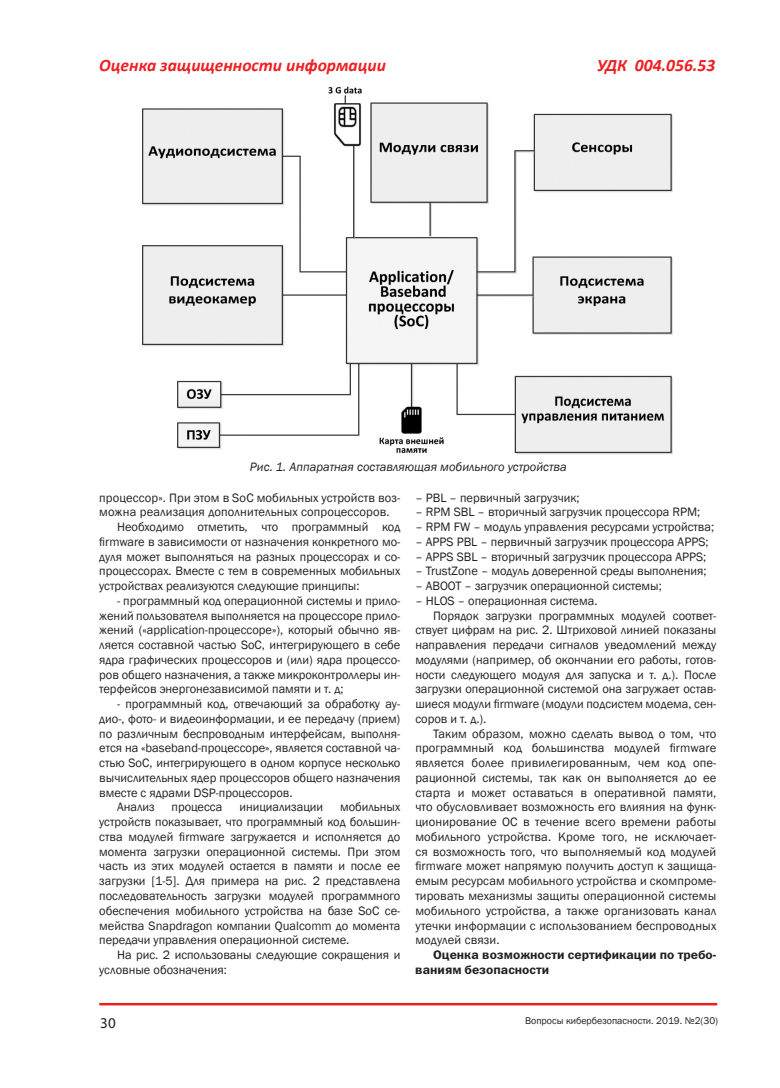
<style>
.page{position:relative;width:780px;height:1088px;background:#fff}
.page>*{position:absolute;margin:0;border:0;box-sizing:border-box;transform-origin:0 0}
.t1{font:italic 700 17.5px "Calibri";color:#ee1f23}
.t2{font:15px "Myriad Pro";color:#231f20}
.t3{font:12.5px/14.8px "Franklin Gothic";color:#231f20;text-align:justify}
.t4{font:12.5px/14.8px "Franklin Gothic Demi ITC";color:#231f20}
.t5{font:italic 12.5px "Franklin Gothic";color:#231f20}
.t6{font:10px "Franklin Gothic";color:#231f20}
</style>
<div class="page">
<hr style="left:99px;top:1003px;width:618px;height:2px;background:#ee1f23">
<img style="left:142px;top:86px;width:530px;height:369px">
<h1 class="t1" style="left:99px;top:54px;width:288px">Оценка защищенности информации</h1>
<h1 class="t1" style="left:597px;top:54px;width:120px">УДК 004.056.53</h1>
<p class="t5" style="left:250px;top:459px;width:318px">Рис. 1. Аппаратная составляющая мобильного устройства</p>
<p class="t3" style="left:99px;top:490px;width:302px">процессор». При этом в SoC мобильных устройств воз-</p>
<p class="t3" style="left:99px;top:505px;width:292px">можна реализация дополнительных сопроцессоров.</p>
<p class="t3" style="left:117px;top:520px;width:285px">Необходимо отметить, что программный код</p>
<p class="t3" style="left:99px;top:535px;width:302px">firmware в зависимости от назначения конкретного мо-</p>
<p class="t3" style="left:99px;top:549px;width:302px">дуля может выполняться на разных процессорах и со-</p>
<p class="t3" style="left:99px;top:564px;width:302px">процессорах. Вместе с тем в современных мобильных</p>
<p class="t3" style="left:99px;top:579px;width:262px">устройствах реализуются следующие принципы:</p>
<p class="t3" style="left:99px;top:594px;width:302px;text-indent:18px">- программный код операционной системы и прило&shy;жений пользователя выполняется на процессоре прило&shy;жений («application-процессоре»), который обычно яв&shy;ляется составной частью SoC, интегрирующего в себе ядра графических процессоров и (или) ядра процессо&shy;ров общего назначения, а также микроконтроллеры ин&shy;терфейсов энергонезависимой памяти и т. д;</p>
<p class="t3" style="left:117px;top:697px;width:285px">- программный код, отвечающий за обработку ау-</p>
<p class="t3" style="left:99px;top:712px;width:302px">дио-, фото- и видеоинформации, и ее передачу (прием)</p>
<p class="t3" style="left:99px;top:726px;width:302px">по различным беспроводным интерфейсам, выполня-</p>
<p class="t3" style="left:99px;top:741px;width:302px">ется на «baseband-процессоре», является составной ча-</p>
<p class="t3" style="left:99px;top:756px;width:302px">стью SoC, интегрирующего в одном корпусе несколько</p>
<p class="t3" style="left:99px;top:771px;width:302px">вычислительных ядер процессоров общего назначения</p>
<p class="t3" style="left:99px;top:785px;width:195px">вместе с ядрами DSP-процессоров.</p>
<p class="t3" style="left:117px;top:800px;width:39px">Анализ</p>
<p class="t3" style="left:171px;top:800px;width:52px">процесса</p>
<p class="t3" style="left:239px;top:800px;width:85px">инициализации</p>
<p class="t3" style="left:99px;top:800px;width:302px;text-indent:241px">мобильных устройств показывает, что программный код большин&shy;ства модулей firmware загружается и исполняется до момента загрузки операционной системы. При этом часть из этих модулей остается в памяти и после ее загрузки [1-5]. Для примера на рис. 2 представлена последовательность загрузки модулей программного обеспечения мобильного устройства на базе SoC се&shy;мейства Snapdragon компании Qualcomm до момента передачи управления операционной системе.</p>
<p class="t3" style="left:99px;top:948px;width:302px;text-indent:18px">На рис. 2 использованы следующие сокращения и условные обозначения:</p>
<p class="t3" style="left:415px;top:490px;width:166px">– PBL – первичный загрузчик;</p>
<p class="t3" style="left:415px;top:505px;width:286px">– RPM SBL – вторичный загрузчик процессора RPM;</p>
<p class="t3" style="left:415px;top:520px;width:300px">– RPM FW – модуль управления ресурсами устройства;</p>
<p class="t3" style="left:415px;top:535px;width:295px">– APPS PBL – первичный загрузчик процессора APPS;</p>
<p class="t3" style="left:415px;top:549px;width:292px">– APPS SBL – вторичный загрузчик процессора APPS;</p>
<p class="t3" style="left:415px;top:564px;width:293px">– TrustZone – модуль доверенной среды выполнения;</p>
<p class="t3" style="left:415px;top:579px;width:248px">– ABOOT – загрузчик операционной системы;</p>
<p class="t3" style="left:415px;top:594px;width:184px">– HLOS – операционная система.</p>
<p class="t3" style="left:433px;top:608px;width:285px">Порядок загрузки программных модулей соответ-</p>
<p class="t3" style="left:415px;top:623px;width:302px">ствует цифрам на рис. 2. Штриховой линией показаны</p>
<p class="t3" style="left:415px;top:638px;width:302px">направления передачи сигналов уведомлений между</p>
<p class="t3" style="left:415px;top:653px;width:302px">модулями (например, об окончании его работы, готов-</p>
<p class="t3" style="left:415px;top:667px;width:302px">ности следующего модуля для запуска и т. д.). После</p>
<p class="t3" style="left:415px;top:682px;width:302px">загрузки операционной системой она загружает остав-</p>
<p class="t3" style="left:415px;top:697px;width:302px">шиеся модули firmware (модули подсистем модема, сен-</p>
<p class="t3" style="left:415px;top:712px;width:73px">соров и т. д.).</p>
<p class="t3" style="left:433px;top:726px;width:285px">Таким образом, можно сделать вывод о том, что</p>
<p class="t3" style="left:415px;top:741px;width:302px">программный код большинства модулей firmware</p>
<p class="t3" style="left:415px;top:756px;width:302px">является более привилегированным, чем код опе-</p>
<p class="t3" style="left:415px;top:771px;width:302px">рационной системы, так как он выполняется до ее</p>
<p class="t3" style="left:415px;top:785px;width:302px">старта и может оставаться в оперативной памяти,</p>
<p class="t3" style="left:415px;top:800px;width:302px">что обусловливает возможность его влияния на функ-</p>
<p class="t3" style="left:415px;top:815px;width:302px">ционирование ОС в течение всего времени работы</p>
<p class="t3" style="left:415px;top:830px;width:302px">мобильного устройства. Кроме того, не исключает-</p>
<p class="t3" style="left:415px;top:844px;width:302px">ся возможность того, что выполняемый код модулей</p>
<p class="t3" style="left:415px;top:859px;width:302px">firmware может напрямую получить доступ к защища-</p>
<p class="t3" style="left:415px;top:874px;width:302px">емым ресурсам мобильного устройства и скомпроме-</p>
<p class="t3" style="left:415px;top:889px;width:302px">тировать механизмы защиты операционной системы</p>
<p class="t3" style="left:415px;top:903px;width:302px">мобильного устройства, а также организовать канал</p>
<p class="t3" style="left:415px;top:918px;width:302px">утечки информации с использованием беспроводных</p>
<p class="t3" style="left:415px;top:933px;width:86px">модулей связи.</p>
<p class="t4" style="left:415px;top:948px;width:302px;text-indent:18px">Оценка возможности сертификации по требо&shy;ваниям безопасности</p>
<p class="t2" style="left:100px;top:1014px;width:17px">30</p>
<p class="t6" style="left:525px;top:1014px;width:194px">Вопросы кибербезопасности. 2019. №2(30)</p>
</div>
